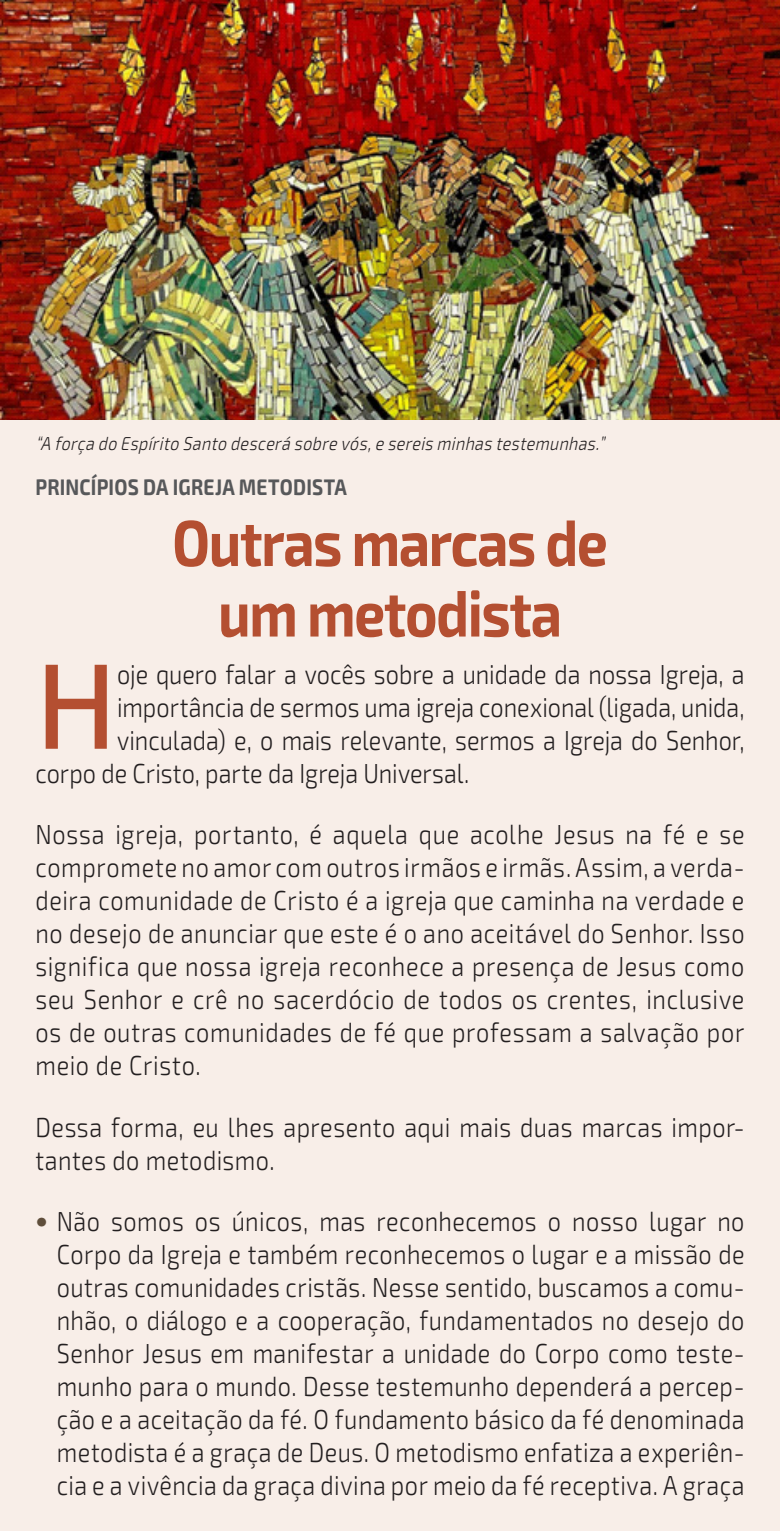
<style>
.page{position:relative;width:780px;height:1531px;background:#f8eee8}
.page>*{position:absolute;margin:0;border:0;box-sizing:border-box;transform-origin:0 0}
.Texto_12_Capitular{font:500 121.75px "Exo 2";color:#b44f31}
.Manchete{font:700 65px/70.5px "Exo 2";letter-spacing:-.025em;color:#b44f31;text-align:center;scale:.85 1}
.Texto_12_Bullets{font:300 27.5px/33px "Exo 2";letter-spacing:.02em;color:#231f20;text-align:justify;scale:.85 1}
.Texto_12{font:300 27.5px/33px "Exo 2";letter-spacing:.025em;color:#231f20;text-align:justify;scale:.85 1}
.Texto_12_Capitular-2{font:300 27.5px "Exo 2";color:#231f20;scale:.85 1}
.Chapéu{font:700 22.5px "Exo 2";letter-spacing:.01em;color:#57585a;scale:.85 1}
.Legenda_Foto{font:italic 300 18.75px "Exo 2";color:#231f20;scale:.85 1}
.s1{font-family:"Helvetica Neue LT Std";font-weight:700;font-stretch:condensed;font-size:25px;color:#5f4e3b}
</style>
<div class="page">
<img style="left:1px;top:1px;width:779px;height:419px">
<p class="Legenda_Foto" style="left:35px;top:432px;width:676px">“A força do Espírito Santo descerá sobre vós,e sereisminhastestemunhas.”</p>
<p class="Chapéu" style="left:35px;top:474px;width:368px">PRINCÍPIOS DA IGREJA METODISTA</p>
<p class="Manchete" style="left:172px;top:509px;width:514px">Outras marcas de um metodista</p>
<p class="Texto_12_Capitular" style="left:35px;top:634px;width:83px">H</p>
<p class="Texto_12_Capitular-2" style="left:117px;top:658px;width:739px">oje quero falar a vocês sobre a unidade da nossa Igreja, a</p>
<p class="Texto_12_Capitular-2" style="left:117px;top:691px;width:739px">importância de sermos uma igreja conexional (ligada, unida,</p>
<p class="Texto_12_Capitular-2" style="left:117px;top:724px;width:739px">vinculada) e, o mais relevante, sermos a Igreja do Senhor,</p>
<p class="Texto_12_Capitular-2" style="left:35px;top:757px;width:512px">corpo de Cristo, parte da Igreja Universal.</p>
<p class="Texto_12" style="left:35px;top:818px;width:835px">Nossa igreja, portanto, é aquela que acolhe Jesus na fé e se compromete no amor com outros irmãos e irmãs. Assim, a verda&shy;deira comunidade de Cristo é a igreja que caminha na verdade e no desejo de anunciar que este é o ano aceitável do Senhor. Isso significa que nossa igreja reconhece a presença de Jesus como seu Senhor e crê no sacerdócio de todos os crentes, inclusive os de outras comunidades de fé que professam a salvação por meio de Cristo.</p>
<p class="Texto_12" style="left:35px;top:1111px;width:835px">Dessa forma, eu lhes apresento aqui mais duas marcas impor&shy;tantes do metodismo.</p>
<p class="Texto_12_Bullets" style="left:57px;top:1205px;width:810px;text-indent:-21px"><span class="s1">•</span> Não somos os únicos, mas reconhecemos o nosso lugar no Corpo da Igreja e também reconhecemos o lugar e a missão de outras comunidades cristãs. Nesse sentido, buscamos a comu&shy;nhão, o diálogo e a cooperação, fundamentados no desejo do Senhor Jesus em manifestar a unidade do Corpo como teste&shy;munho para o mundo. Desse testemunho dependerá a percep&shy;ção e a aceitação da fé. O fundamento básico da fé denominada metodista é a graça de Deus. O metodismo enfatiza a experiên&shy;cia e a vivência da graça divina por meio da fé receptiva. A graça</p>
</div>
